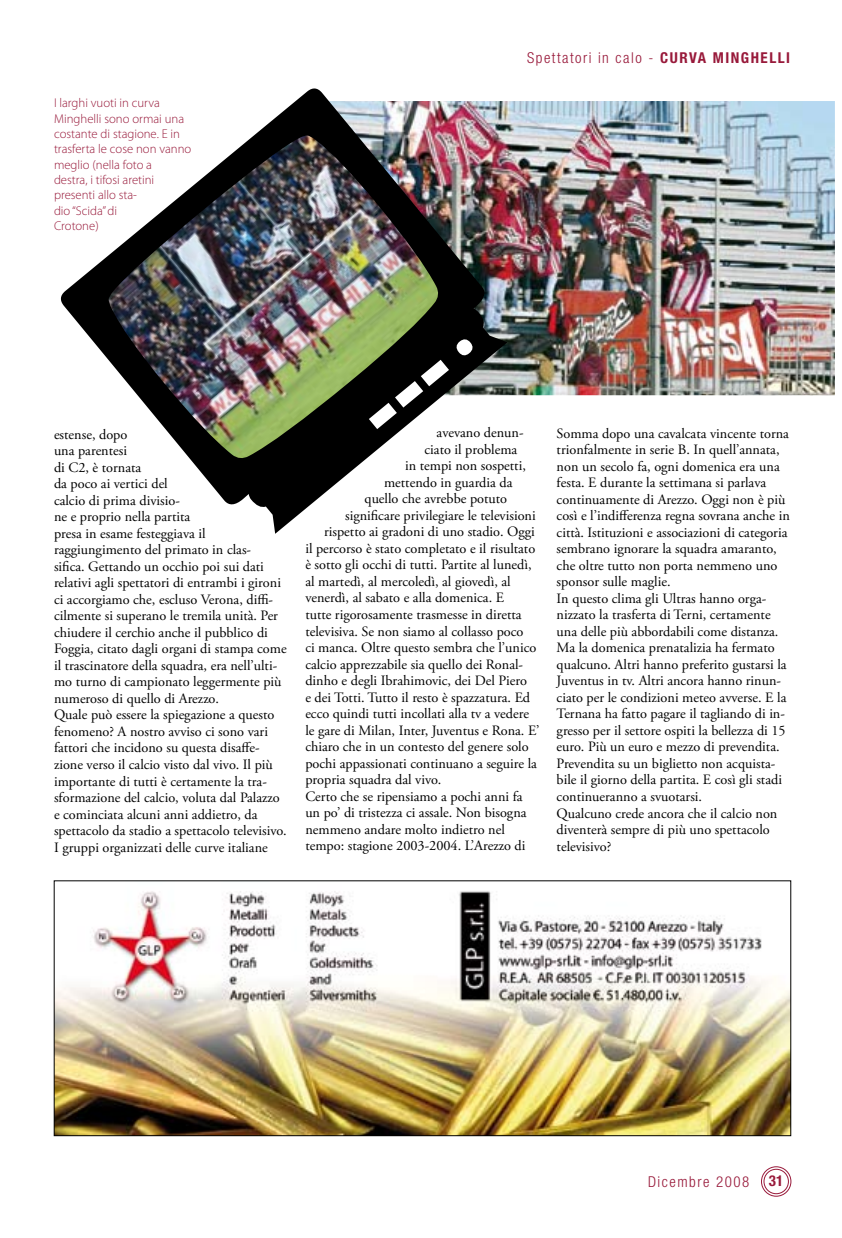
<style>
.page{position:relative;width:842px;height:1238px;background:#fff}
.page>*{position:absolute;margin:0;border:0;box-sizing:border-box;transform-origin:0 0}
.t1{font:300 condensed 15px "Helvetica Neue LT Std";letter-spacing:.1em;color:#98193a}
.t2{font:700 condensed 15px "Helvetica Neue LT Std";color:#98193a}
.t3{font:14.25px/16.5px "Adobe Garamond Pro";color:#000}
.t4{font:300 12.75px/15.3px "Myriad Pro";color:#98193a}
.s1{font-weight:700}
</style>
<div class="page">
<img style="left:507px;top:101px;width:328px;height:294px">
<img style="left:56px;top:891px;width:733px;height:242px">
<div style="left:761px;top:1166px;width:30px;height:30px;border:1px solid #98193a;border-radius:50%"></div>
<div style="left:764px;top:1168px;width:25px;height:25px;border:1px solid #98193a;border-radius:50%"></div>
<img style="left:60px;top:88px;width:447px;height:446px">
<p class="t4" style="left:54px;top:95px;width:139px">I larghi vuoti in curva<br>Minghelli sono ormai una costante di stagione. E in trasferta le cose non vanno meglio (nella foto a<br>destra, i tifosi aretini presenti allo sta-<br>dio “Scida” di<br>Crotone)</p>
<p class="t1" style="left:527px;top:49px;width:264px">Spettatori in calo - <span class="s1">CURVA MINGHELLI</span></p>
<p class="t3" style="left:54px;top:426px;width:234px">estense, dopo<br>una parentesi<br>di C2, è tornata<br>da poco ai vertici del<br>calcio di prima divisio-<br>ne e proprio nella partita<br>presa in esame festeggiava il raggiungimento del primato in clas-<br>sifica. Gettando un occhio poi sui dati relativi agli spettatori di entrambi i gironi ci accorgiamo che, escluso Verona, diffi&shy;cilmente si superano le tremila unità. Per chiudere il cerchio anche il pubblico di Foggia, citato dagli organi di stampa come il trascinatore della squadra, era nell’ulti&shy;mo turno di campionato leggermente più numeroso di quello di Arezzo.<br>Quale può essere la spiegazione a questo fenomeno? A nostro avviso ci sono vari fattori che incidono su questa disaffe&shy;zione verso il calcio visto dal vivo. Il più importante di tutti è certamente la tra&shy;sformazione del calcio, voluta dal Palazzo e cominciata alcuni anni addietro, da spettacolo da stadio a spettacolo televisivo.<br>I gruppi organizzati delle curve italiane</p>
<p class="t3" style="left:437px;top:425px;width:88px">avevano denun-</p>
<p class="t3" style="left:425px;top:441px;width:94px">ciato il problema</p>
<p class="t3" style="left:405px;top:458px;width:122px">in tempi non sospetti,</p>
<p class="t3" style="left:384px;top:474px;width:130px">mettendo in guardia da</p>
<p class="t3" style="left:365px;top:491px;width:144px">quello che avrebbe potuto</p>
<p class="t3" style="left:345px;top:507px;width:192px">significare privilegiare le televisioni</p>
<p class="t3" style="left:324px;top:524px;width:212px">rispetto ai gradoni di uno stadio. Oggi</p>
<p class="t3" style="left:305px;top:540px;width:231px">il percorso è stato completato e il risultato</p>
<p class="t3" style="left:305px;top:557px;width:228px">è sotto gli occhi di tutti. Partite al lunedì,</p>
<p class="t3" style="left:305px;top:573px;width:207px">al martedì, al mercoledì, al giovedì, al</p>
<p class="t3" style="left:305px;top:590px;width:200px">venerdì, al sabato e alla domenica. E</p>
<p class="t3" style="left:305px;top:606px;width:218px">tutte rigorosamente trasmesse in diretta</p>
<p class="t3" style="left:305px;top:623px;width:220px">televisiva. Se non siamo al collasso poco</p>
<p class="t3" style="left:305px;top:639px;width:232px">ci manca. Oltre questo sembra che l’unico</p>
<p class="t3" style="left:305px;top:656px;width:219px">calcio apprezzabile sia quello dei Ronal-</p>
<p class="t3" style="left:305px;top:672px;width:223px">dinho e degli Ibrahimovic, dei Del Piero</p>
<p class="t3" style="left:305px;top:689px;width:226px">e dei Totti. Tutto il resto è spazzatura. Ed</p>
<p class="t3" style="left:305px;top:705px;width:225px">ecco quindi tutti incollati alla tv a vedere</p>
<p class="t3" style="left:305px;top:722px;width:236px">le gare di Milan, Inter, Juventus e Rona. E’</p>
<p class="t3" style="left:305px;top:738px;width:225px">chiaro che in un contesto del genere solo</p>
<p class="t3" style="left:305px;top:755px;width:233px">pochi appassionati continuano a seguire la</p>
<p class="t3" style="left:305px;top:771px;width:138px">propria squadra dal vivo.</p>
<p class="t3" style="left:305px;top:788px;width:219px">Certo che se ripensiamo a pochi anni fa</p>
<p class="t3" style="left:305px;top:804px;width:223px">un po’ di tristezza ci assale. Non bisogna</p>
<p class="t3" style="left:305px;top:821px;width:201px">nemmeno andare molto indietro nel</p>
<p class="t3" style="left:305px;top:837px;width:222px">tempo: stagione 2003-2004. L’Arezzo di</p>
<p class="t3" style="left:557px;top:425px;width:235px">Somma dopo una cavalcata vincente torna trionfalmente in serie B. In quell’annata, non un secolo fa, ogni domenica era una festa. E durante la settimana si parlava continuamente di Arezzo. Oggi non è più così e l’indifferenza regna sovrana anche in città. Istituzioni e associazioni di categoria sembrano ignorare la squadra amaranto, che oltre tutto non porta nemmeno uno sponsor sulle maglie.<br>In questo clima gli Ultras hanno orga&shy;nizzato la trasferta di Terni, certamente una delle più abbordabili come distanza.<br>Ma la domenica prenatalizia ha fermato qualcuno. Altri hanno preferito gustarsi la Juventus in tv. Altri ancora hanno rinun&shy;ciato per le condizioni meteo avverse. E la Ternana ha fatto pagare il tagliando di in&shy;gresso per il settore ospiti la bellezza di 15 euro. Più un euro e mezzo di prevendita.<br>Prevendita su un biglietto non acquista&shy;bile il giorno della partita. E così gli stadi continueranno a svuotarsi.<br>Qualcuno crede ancora che il calcio non diventerà sempre di più uno spettacolo televisivo?</p>
<p class="t1" style="left:648px;top:1172px;width:103px">Dicembre 2008</p>
<p class="t2" style="left:769px;top:1171px;width:16px">31</p>
</div>
